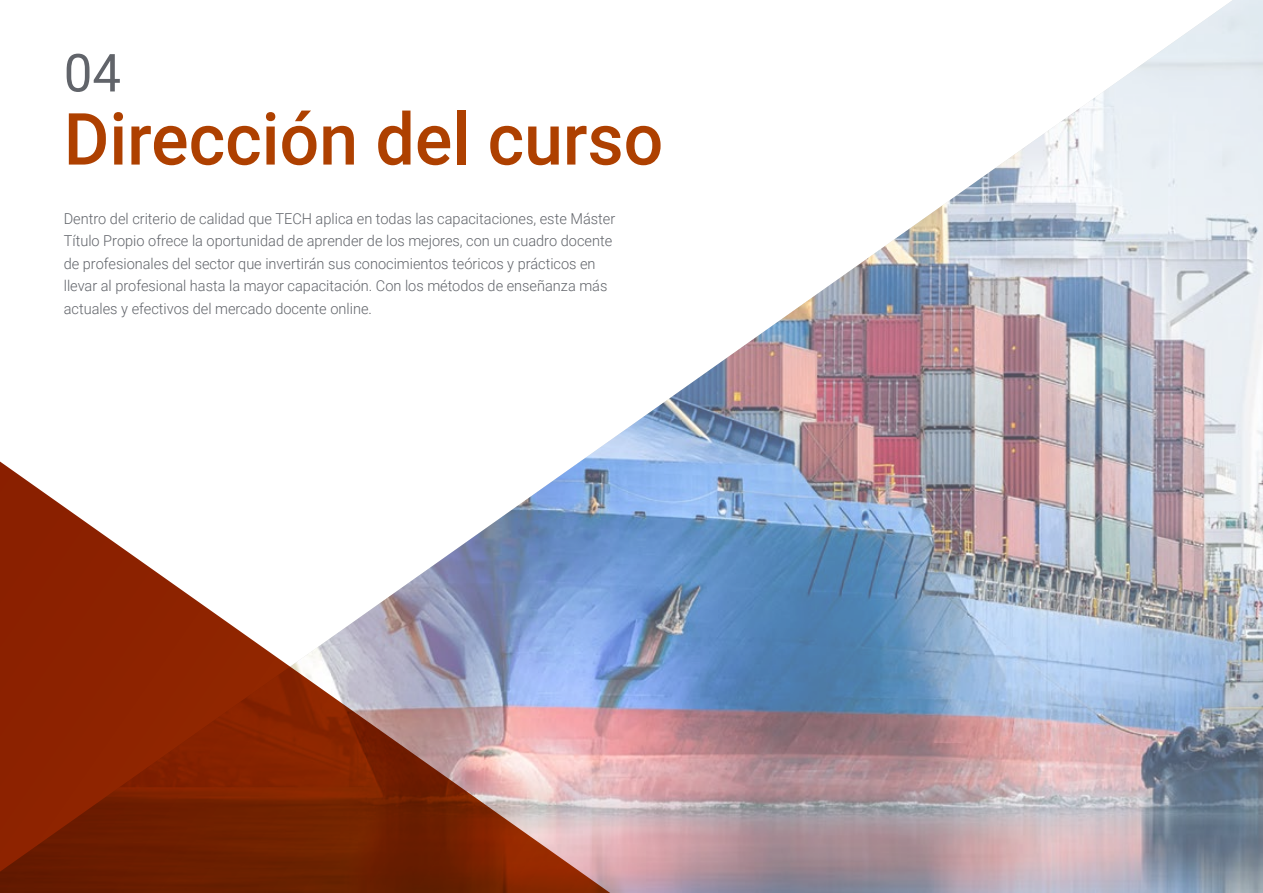
<style>
.page{position:relative;width:1263px;height:893px;background:#fff}
.page>*{position:absolute;margin:0;border:0;box-sizing:border-box;transform-origin:0 0}
.t1{font:500 72px "Roboto";color:#ae4000}
.t2{font:52.5px "Roboto";color:#61646a}
.t3{font:300 15px/22.5px "Roboto";color:#61646a}
</style>
<div class="page">
<img style="left:602px;top:0;width:661px;height:893px">
<svg style="left:0;top:446px;width:640px;height:447px"></svg>
<h2 class="t2" style="left:64px;top:36px;width:59px">04</h2>
<h1 class="t1" style="left:64px;top:89px;width:601px">Dirección del curso</h1>
<p class="t3" style="left:64px;top:207px;width:553px">Dentro del criterio de calidad que TECH aplica en todas las capacitaciones, este Máster Título Propio ofrece la oportunidad de aprender de los mejores, con un cuadro docente de profesionales del sector que invertirán sus conocimientos teóricos y prácticos en llevar al profesional hasta la mayor capacitación. Con los métodos de enseñanza más actuales y efectivos del mercado docente online.</p>
</div>
